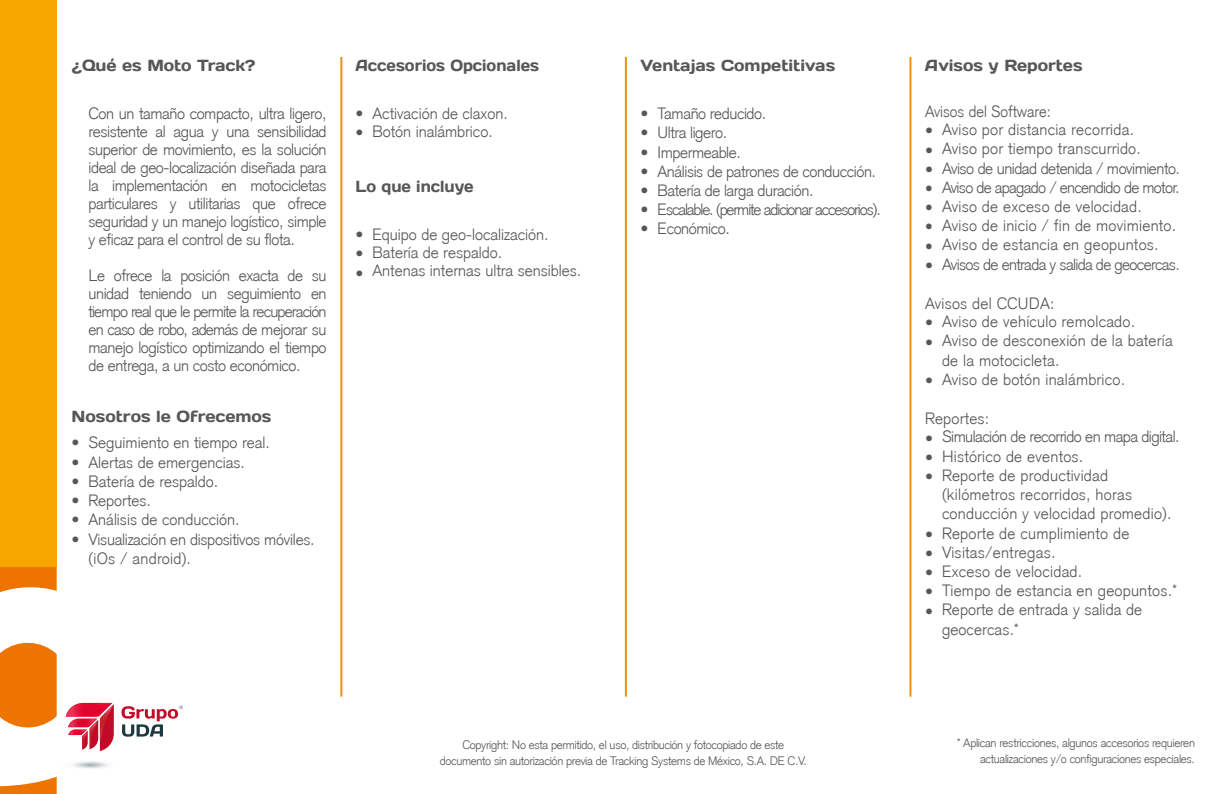
<style>
.page{position:relative;width:1224px;height:794px;background:#fff}
.page>*{position:absolute;margin:0;border:0;box-sizing:border-box;transform-origin:0 0}
.t1{font:300 16px/19.2px "Akzidenz Grotesk";color:#575756}
.t2{font:300 16px/19.2px "Akzidenz Grotesk";letter-spacing:-.025em;color:#575756}
.t3{font:16px "Days";color:#575756}
.t4{font:16px "Days";color:#575756;scale:.94 1}
.t5{font:300 16px/19.2px "Akzidenz Grotesk";color:#575756;scale:.96 1}
.t6{font:300 12px/16px "Akzidenz Grotesk";letter-spacing:-.025em;color:#575756;text-align:center}
</style>
<div class="page">
<div style="left:0;top:0;width:57px;height:567px;background:#f7a600"></div>
<svg style="left:58px;top:758px;width:64px;height:12px"></svg>
<svg style="left:66px;top:703px;width:48px;height:48px"></svg>
<svg style="left:122px;top:705px;width:61px;height:31px"></svg>
<svg style="left:0;top:642px;width:57px;height:86px;background:#ef811b"></svg>
<svg style="left:0;top:567px;width:57px;height:25px"></svg>
<svg style="left:0;top:776px;width:57px;height:18px"></svg>
<hr style="left:340px;top:57px;width:2px;height:639px;background:#f39200">
<hr style="left:625px;top:57px;width:2px;height:639px;background:#f39200">
<hr style="left:909px;top:57px;width:2px;height:639px;background:#f39200">
<p class="t3" style="left:72px;top:55px;width:186px">¿Qué es Moto Track?</p>
<p class="t3" style="left:925px;top:55px;width:159px">Avisos y Reportes</p>
<p class="t4" style="left:355px;top:55px;width:197px">Accesorios Opcionales</p>
<p class="t3" style="left:641px;top:55px;width:196px">Ventajas Competitivas</p>
<p class="t1" style="left:89px;top:105px;width:240px;line-height:18px;text-align:justify">Con un tamaño compacto, ultra ligero, resistente al agua y una sensibilidad superior de movimiento, es la solución ideal de geo-localización diseñada para la implementación en motocicletas particulares y utilitarias que ofrece seguridad y un manejo logístico, simple y eficaz para el control de su flota.</p>
<p class="t1" style="left:89px;top:267px;width:240px;line-height:18px;text-align:justify">Le ofrece la posición exacta de su unidad teniendo un seguimiento en tiempo real que le permite la recuperación en caso de robo, además de mejorar su manejo logístico optimizando el tiempo de entrega, a un costo económico.</p>
<p class="t3" style="left:72px;top:406px;width:202px">Nosotros le Ofrecemos</p>
<p class="t1" style="left:72px;top:433px;width:9px;text-align:justify">• • • • • •</p>
<p class="t1" style="left:89px;top:433px;width:228px">Seguimiento en tiempo real.<br>Alertas de emergencias.<br>Batería de respaldo.<br>Reportes.<br>Análisis de conducción.<br>Visualización en dispositivos móviles. (iOs / android).</p>
<p class="t1" style="left:355px;top:104px;width:9px">• •</p>
<p class="t1" style="left:372px;top:105px;width:137px;line-height:18px">Activación de claxon.<br>Botón inalámbrico.</p>
<p class="t4" style="left:355px;top:176px;width:127px">Lo que incluye</p>
<p class="t1" style="left:355px;top:225px;width:9px;text-align:justify">• • •</p>
<p class="t1" style="left:372px;top:226px;width:210px;line-height:18px">Equipo de geo-localización.<br>Batería de respaldo.<br>Antenas internas ultra sensibles.</p>
<p class="t1" style="left:641px;top:104px;width:9px;text-align:justify">• • • • • • •</p>
<p class="t2" style="left:658px;top:104px;width:225px">Tamaño reducido.<br>Ultra ligero.<br>Impermeable.<br>Análisis de patrones de conducción.<br>Batería de larga duración.<br>Escalable. (permite adicionar accesorios).<br>Económico.</p>
<p class="t5" style="left:925px;top:102px;width:133px">Avisos del Software: •<br>•<br>•<br>•<br>•<br>•<br>•<br>•</p>
<p class="t1" style="left:925px;top:294px;width:131px">Avisos del CCUDA: •<br>•</p>
<p class="t1" style="left:925px;top:371px;width:9px">•</p>
<p class="t1" style="left:925px;top:409px;width:66px">Reportes: •<br>•<br>•</p>
<p class="t1" style="left:942px;top:120px;width:240px">Aviso por distancia recorrida.<br>Aviso por tiempo transcurrido.<br>Aviso de unidad detenida / movimiento.<br>Aviso de apagado / encendido de motor.<br>Aviso de exceso de velocidad.<br>Aviso de inicio / fin de movimiento.<br>Aviso de estancia en geopuntos.<br>Avisos de entrada y salida de geocercas.</p>
<p class="t1" style="left:942px;top:312px;width:232px">Aviso de vehículo remolcado.<br>Aviso de desconexión de la batería de la motocicleta.<br>Aviso de botón inalámbrico.</p>
<p class="t1" style="left:942px;top:427px;width:239px">Simulación de recorrido en mapa digital.<br>Histórico de eventos.<br>Reporte de productividad (kilómetros recorridos, horas conducción y velocidad promedio).<br>Reporte de cumplimiento de<br>Visitas/entregas.<br>Exceso de velocidad.<br>Tiempo de estancia en geopuntos.*<br>Reporte de entrada y salida de geocercas.*</p>
<p class="t1" style="left:925px;top:524px;width:9px;text-align:justify">• • • • •</p>
<p class="t6" style="left:440px;top:736px;width:369px">Copyright: No esta permitido, el uso, distribución y fotocopiado de este documento sin autorización previa de Tracking Systems de México, S.A. DE C.V.</p>
<p class="t6" style="left:957px;top:735px;width:239px;text-align:right">* Aplican restricciones, algunos accesorios requieren actualizaciones y/o configuraciones especiales.</p>
</div>
